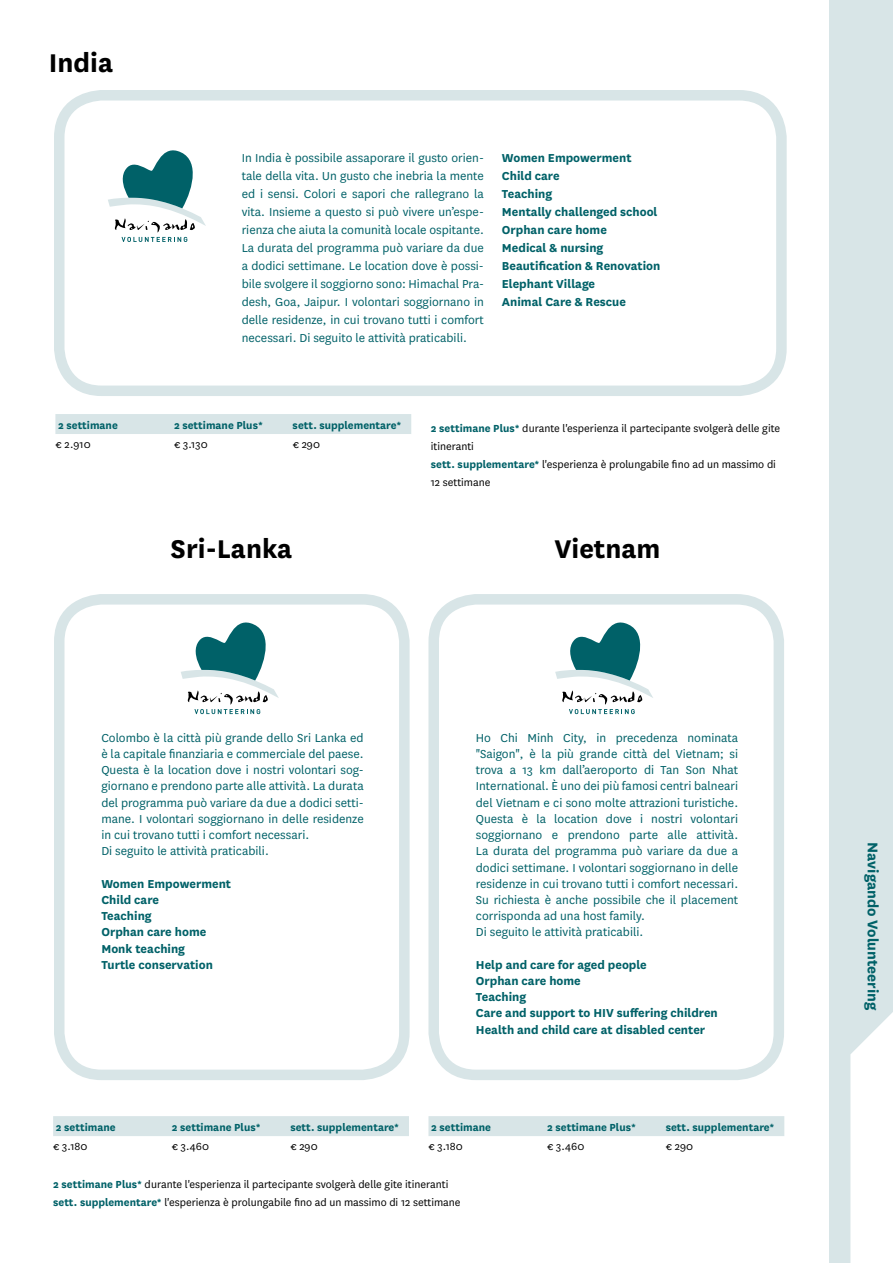
<style>
.page{position:relative;width:893px;height:1263px;background:#fff}
.page>*{position:absolute;margin:0;border:0;box-sizing:border-box;transform-origin:0 0}
.t1{font:700 30px "National";color:#000}
.t2{font:700 16.5px "National";color:#006168}
.t3{font:13.5px/16.2px "National";color:#006168}
.t4{font:700 13.5px/16.2px "National";color:#006168}
.t5{font:12px/18px "National";color:#000}
.t6{font:700 12px "National";color:#006168}
.s1{font-weight:700;color:#006168}
</style>
<div class="page">
<div style="left:55px;top:414px;width:356px;height:20px;background:#d8e5e7"></div>
<div style="left:53px;top:1116px;width:356px;height:20px;background:#d8e5e7"></div>
<div style="left:428px;top:1116px;width:356px;height:20px;background:#d8e5e7"></div>
<div style="left:829px;top:0;width:64px;height:1263px;background:#d8e5e7"></div>
<div style="left:54px;top:90px;width:733px;height:306px;border:10px solid #d8e5e7;border-radius:43px"></div>
<div style="left:428px;top:594px;width:356px;height:486px;border:10px solid #d8e5e7;border-radius:43px"></div>
<div style="left:54px;top:594px;width:356px;height:486px;border:10px solid #d8e5e7;border-radius:43px"></div>
<svg style="left:108px;top:150px;width:98px;height:92px"></svg>
<svg style="left:555px;top:622px;width:98px;height:92px"></svg>
<svg style="left:181px;top:622px;width:98px;height:92px"></svg>
<svg style="left:850px;top:1012px;width:43px;height:251px;background:#fbfcfc"></svg>
<h1 class="t1" style="left:49px;top:42px;width:66px">India</h1>
<p class="t3" style="left:242px;top:148px;width:244px;line-height:18px;text-align:justify">In India è possibile assaporare il gusto orien&shy;tale della vita. Un gusto che inebria la mente ed i sensi. Colori e sapori che rallegrano la vita. Insieme a questo si può vivere un’espe&shy;rienza che aiuta la comunità locale ospitante.<br>La durata del programma può variare da due a dodici settimane. Le location dove è possi&shy;bile svolgere il soggiorno sono: Himachal Pra&shy;desh, Goa, Jaipur. I volontari soggiornano in delle residenze, in cui trovano tutti i comfort necessari. Di seguito le attività praticabili.</p>
<p class="t4" style="left:502px;top:148px;width:160px;line-height:18px">Women Empowerment<br>Child care<br>Teaching<br>Mentally challenged school<br>Orphan care home<br>Medical &amp; nursing<br>Beautification &amp; Renovation<br>Elephant Village<br>Animal Care &amp; Rescue</p>
<p class="t6" style="left:58px;top:416px;width:61px">2 settimane</p>
<p class="t6" style="left:174px;top:416px;width:90px">2 settimane Plus*</p>
<p class="t6" style="left:293px;top:416px;width:110px">sett. supplementare*</p>
<p class="t5" style="left:55px;top:434px;width:37px">€ 2.910</p>
<p class="t5" style="left:174px;top:434px;width:35px">€ 3.130</p>
<p class="t5" style="left:293px;top:434px;width:29px">€ 290</p>
<p class="t5" style="left:431px;top:419px;width:351px"><span class="s1">2 settimane Plus*</span> durante l'esperienza il partecipante svolgerà delle gite itineranti<br><span class="s1">sett. supplementare*</span> l'esperienza è prolungabile fino ad un massimo di 12 settimane</p>
<h1 class="t1" style="left:171px;top:528px;width:123px">Sri-Lanka</h1>
<h1 class="t1" style="left:554px;top:528px;width:108px">Vietnam</h1>
<p class="t3" style="left:101px;top:729px;width:264px">Colombo è la città più grande dello Sri Lanka ed è la capitale finanziaria e commerciale del paese.<br>Questa è la location dove i nostri volontari sog&shy;giornano e prendono parte alle attività. La durata del programma può variare da due a dodici setti&shy;mane. I volontari soggiornano in delle residenze in cui trovano tutti i comfort necessari.<br>Di seguito le attività praticabili.</p>
<p class="t4" style="left:101px;top:874px;width:131px">Women Empowerment<br>Child care<br>Teaching<br>Orphan care home<br>Monk teaching<br>Turtle conservation</p>
<p class="t3" style="left:476px;top:729px;width:264px">Ho Chi Minh City, in precedenza nominata "Saigon", è la più grande città del Vietnam; si trova a 13 km dall’aeroporto di Tan Son Nhat International. È uno dei più famosi centri balneari del Vietnam e ci sono molte attrazioni turistiche.<br>Questa è la location dove i nostri volontari soggiornano e prendono parte alle attività.<br>La durata del programma può variare da due a dodici settimane. I volontari soggiornano in delle residenze in cui trovano tutti i comfort necessari.<br>Su richiesta è anche possibile che il placement corrisponda ad una host family.<br>Di seguito le attività praticabili.</p>
<p class="t4" style="left:476px;top:955px;width:243px">Help and care for aged people<br>Orphan care home<br>Teaching<br>Care and support to HIV suffering children<br>Health and child care at disabled center</p>
<p class="t6" style="left:56px;top:1118px;width:61px">2 settimane</p>
<p class="t6" style="left:172px;top:1118px;width:90px">2 settimane Plus*</p>
<p class="t6" style="left:290px;top:1118px;width:110px">sett. supplementare*</p>
<p class="t5" style="left:53px;top:1136px;width:36px">€ 3.180</p>
<p class="t5" style="left:172px;top:1136px;width:39px">€ 3.460</p>
<p class="t5" style="left:290px;top:1136px;width:29px">€ 290</p>
<p class="t6" style="left:431px;top:1118px;width:61px">2 settimane</p>
<p class="t6" style="left:547px;top:1118px;width:90px">2 settimane Plus*</p>
<p class="t6" style="left:666px;top:1118px;width:110px">sett. supplementare*</p>
<p class="t5" style="left:428px;top:1136px;width:36px">€ 3.180</p>
<p class="t5" style="left:547px;top:1136px;width:39px">€ 3.460</p>
<p class="t5" style="left:666px;top:1136px;width:29px">€ 290</p>
<p class="t5" style="left:53px;top:1175px;width:409px"><span class="s1">2 settimane Plus*</span> durante l'esperienza il partecipante svolgerà delle gite itineranti <span class="s1">sett. supplementare*</span> l'esperienza è prolungabile fino ad un massimo di 12 settimane</p>
<p class="t2" style="left:884px;top:842px;width:170px;rotate:90deg">Navigando Volunteering</p>
</div>
